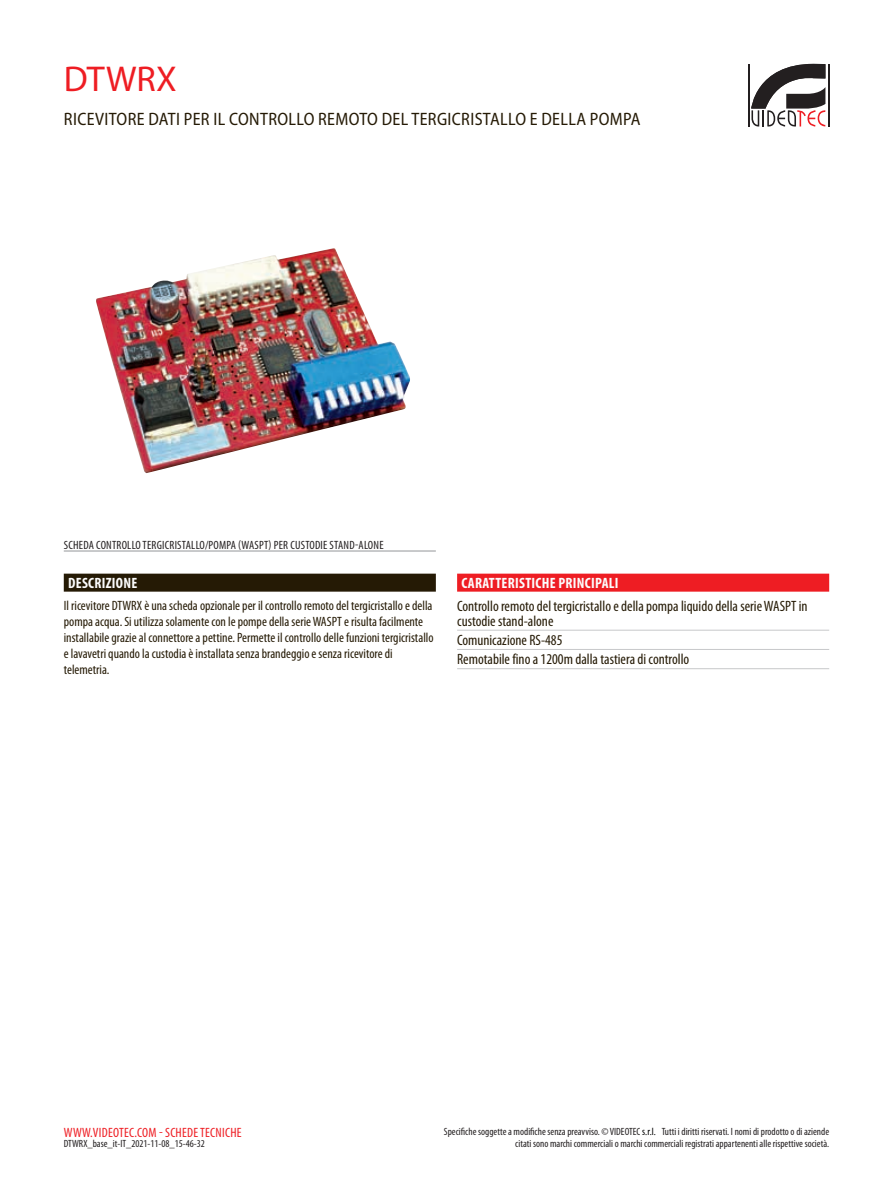
<style>
.page{position:relative;width:893px;height:1191px;background:#fff}
.page>*{position:absolute;margin:0;border:0;box-sizing:border-box;transform-origin:0 0}
.t1{font:36px "Myriad Pro";color:#ee1d23}
.t2{font:semi-condensed 18px "Myriad Pro";letter-spacing:.02em;color:#251a05}
.t3{font:condensed 15px/15px "Myriad Pro";color:#251a05}
.t4{font:700 condensed 15px "Myriad Pro";letter-spacing:.02em;color:#fcfcfc}
.t5{font:condensed 13.5px/16.2px "Myriad Pro";color:#251a05}
.t6{font:condensed 13.5px "Myriad Pro";letter-spacing:.02em;color:#ee1d23}
.t7{font:condensed 12px "Myriad Pro";letter-spacing:.02em;color:#231f20}
.t8{font:condensed 10.5px/12.6px "Myriad Pro";color:#231f20;text-align:right}
.s1{color:#000}
</style>
<div class="page">
<hr style="left:748px;top:64px;width:2px;height:62px;background:#231f20">
<hr style="left:828px;top:64px;width:1px;height:62px;background:#231f20">
<svg style="left:751px;top:64px;width:74px;height:63px"></svg>
<img style="left:96px;top:248px;width:314px;height:225px">
<hr style="left:64px;top:550px;width:372px;height:1px;background:#939598">
<div style="left:64px;top:573px;width:372px;height:18px;background:#251a05"></div>
<div style="left:457px;top:573px;width:372px;height:18px;background:#ee1d23"></div>
<hr style="left:457px;top:630px;width:372px;height:1px;background:#c7c8ca">
<hr style="left:457px;top:649px;width:372px;height:1px;background:#c7c8ca">
<hr style="left:457px;top:668px;width:372px;height:1px;background:#c7c8ca">
<h1 class="t1" style="left:64px;top:59px;width:114px">DTWRX</h1>
<h2 class="t2" style="left:64px;top:109px;width:578px">RICEVITORE DATI PER IL CONTROLLO REMOTO DEL TERGICRISTALLO E DELLA POMPA</h2>
<p class="t7" style="left:64px;top:538px;width:321px">SCHEDA CONTROLLO TERGICRISTALLO/POMPA (WASPT) PER CUSTODIE STAND-ALONE</p>
<p class="t4" style="left:68px;top:574px;width:71px">DESCRIZIONE</p>
<p class="t5" style="left:64px;top:597px;width:371px">Il ricevitore DTWRX è una scheda opzionale per il controllo remoto del tergicristallo e della pompa acqua. Si utilizza solamente con le pompe della serie WASPT e risulta facilmente installabile grazie al connettore a pettine. Permette il controllo delle funzioni tergicristallo e lavavetri quando la custodia è installata senza brandeggio e senza ricevitore di telemetria.</p>
<p class="t4" style="left:461px;top:574px;width:159px">CARATTERISTICHE PRINCIPALI</p>
<p class="t3" style="left:457px;top:598px;width:352px">Controllo remoto del tergicristallo e della pompa liquido della serie WASPT in custodie stand-alone</p>
<p class="t3" style="left:457px;top:630px;width:234px;line-height:19.2px">Comunicazione RS-485<br>Remotabile fino a 1200m dalla tastiera di controllo</p>
<p class="t6" style="left:64px;top:1125px;width:179px">WWW.VIDEOTEC.COM - SCHEDE TECNICHE</p>
<p class="t8" style="left:444px;top:1125px;width:214px">Specifiche soggette a modifiche senza preavviso. © VIDEOTEC <span class="s1">s.r.l.</span></p>
<p class="t8" style="left:515px;top:1125px;width:315px">Tutti i diritti riservati. I nomi di prodotto o di aziende<br>citati sono marchi commerciali o marchi commerciali registrati appartenenti alle rispettive società.</p>
<p class="t8" style="left:64px;top:1137px;width:143px">DTWRX_base_it-IT_2021-11-08_15-46-32</p>
</div>
